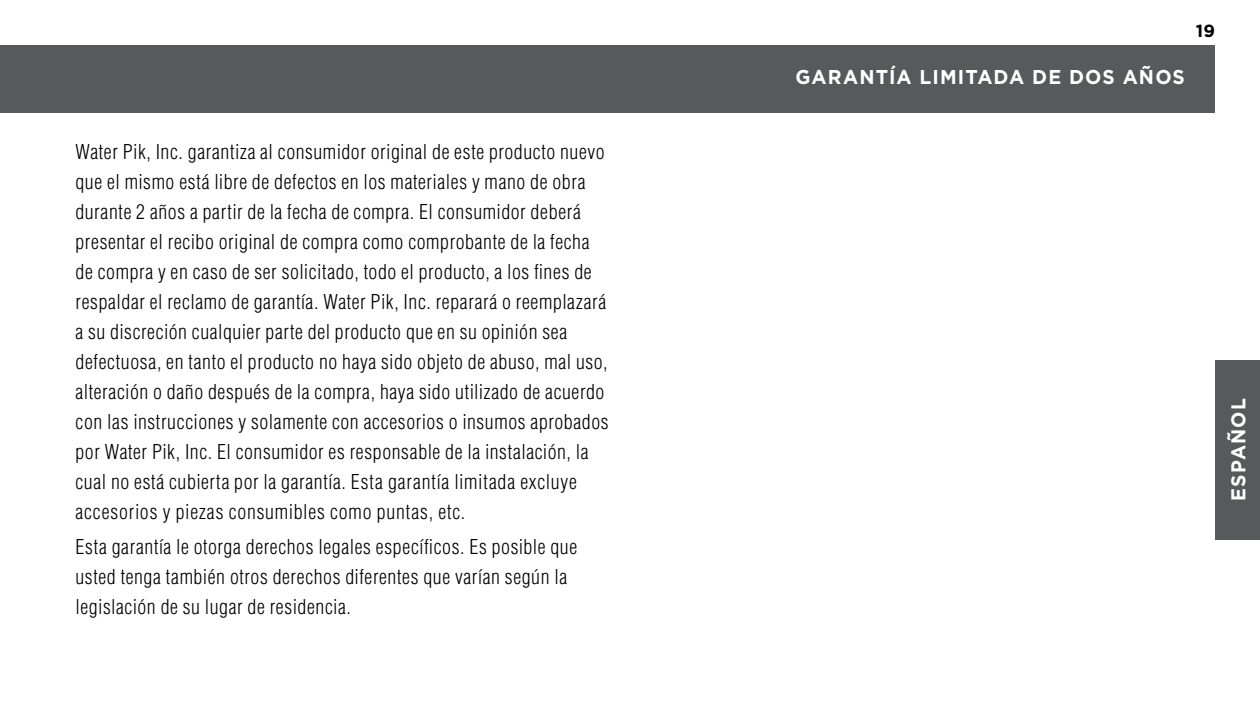
<style>
.page{position:relative;width:1260px;height:720px;background:#fff}
.page>*{position:absolute;margin:0;border:0;box-sizing:border-box;transform-origin:0 0}
.t1{font:300 condensed 20px/30px "Helvetica";letter-spacing:.03em;color:#000}
.t2{font:700 20px "Gotham";letter-spacing:.055em;color:#fff;scale:.96 1}
.t3{font:700 17.5px "Gotham";color:#000}
</style>
<div class="page">
<div style="left:1215px;top:360px;width:45px;height:180px;background:#58595b"></div>
<div style="left:0;top:45px;width:1215px;height:67px;background:#58595b"></div>
<p class="t1" style="left:76px;top:137px;width:535px">Water Pik, Inc. garantiza al consumidor original de este producto nuevo que el mismo está libre de defectos en los materiales y mano de obra durante 2 años a partir de la fecha de compra. El consumidor deberá presentar el recibo original de compra como comprobante de la fecha de compra y en caso de ser solicitado, todo el producto, a los fines de respaldar el reclamo de garantía. Water Pik, Inc. reparará o reemplazará a su discreción cualquier parte del producto que en su opinión sea defectuosa, en tanto el producto no haya sido objeto de abuso, mal uso, alteración o daño después de la compra, haya sido utilizado de acuerdo con las instrucciones y solamente con accesorios o insumos aprobados por Water Pik, Inc. El consumidor es responsable de la instalación, la cual no está cubierta por la garantía. Esta garantía limitada excluye accesorios y piezas consumibles como puntas, etc.</p>
<p class="t1" style="left:76px;top:531px;width:503px">Esta garantía le otorga derechos legales específicos. Es posible que usted tenga también otros derechos diferentes que varían según la legislación de su lugar de residencia.</p>
<p class="t2" style="left:796px;top:66px;width:407px">GARANTÍA LIMITADA DE DOS AÑOS</p>
<p class="t3" style="left:1196px;top:21px;width:21px">19</p>
<p class="t2" style="left:1227px;top:501px;width:109px;rotate:-90deg">ESPAÑOL</p>
</div>
